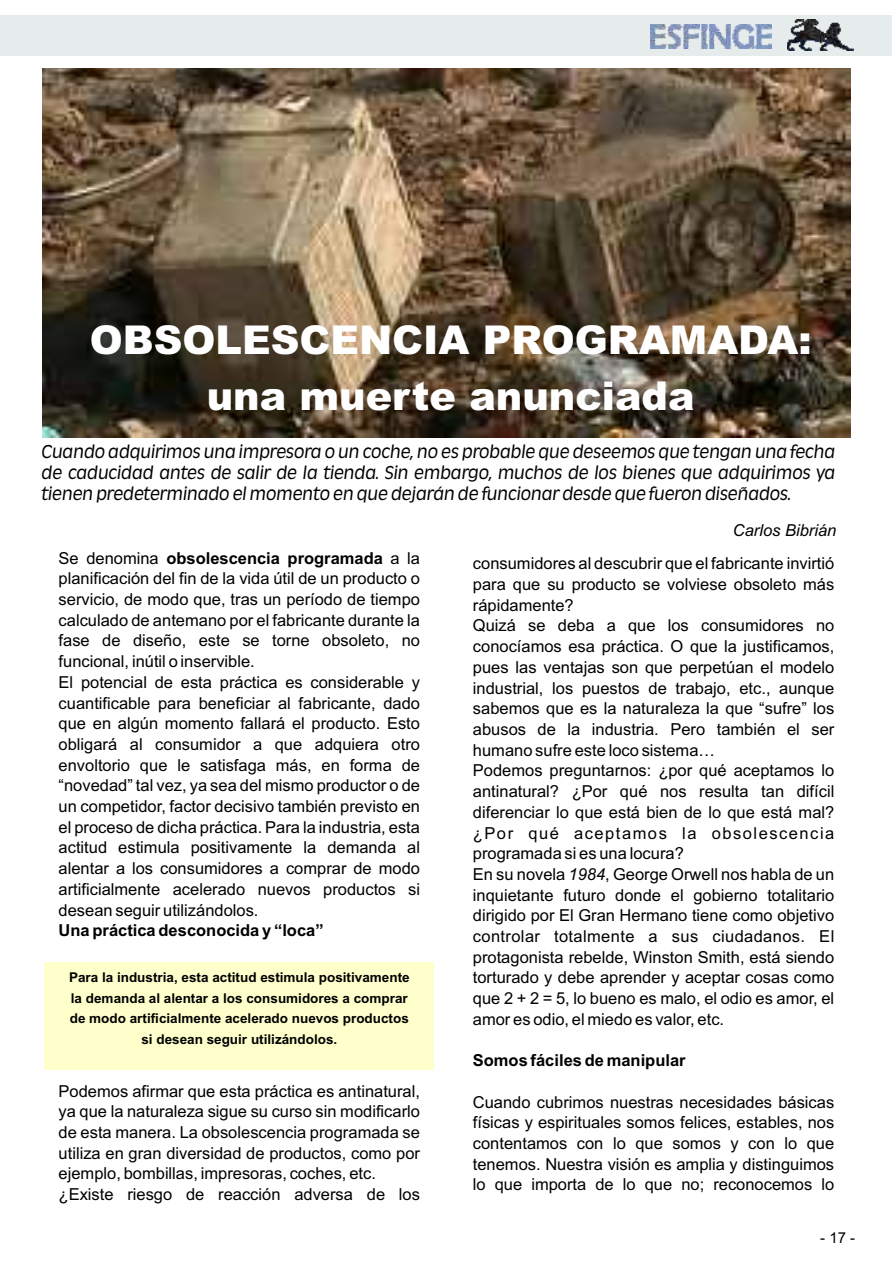
<style>
.page{position:relative;width:893px;height:1263px;background:#fff}
.page>*{position:absolute;margin:0;border:0;box-sizing:border-box;transform-origin:0 0}
.t1{font:italic 900 39.75px/56.1px "Arial";color:#fff;text-align:center}
.t2{font:italic 18px/20.7px "Arthur Becker";color:#000;text-align:justify}
.t3{font:16.5px/20.7px "Arial";color:#000}
.t4{font:700 16.5px "Arial";color:#000}
.t5{font:italic 16.5px "Arial";color:#000}
.t6{font:15px "Arial";color:#000}
.t7{font:700 13.5px/20.7px "Arial";color:#000;text-align:center}
.s1{font-weight:700}
.s2{font-style:italic}
</style>
<div class="page">
<img style="left:43px;top:68px;width:807px;height:369px">
<div style="left:45px;top:962px;width:389px;height:107px;background:#ffc"></div>
<div style="left:0;top:15px;width:892px;height:41px;background:#e6ebeb"></div>
<img style="left:650px;top:24px;width:122px;height:24px">
<img style="left:787px;top:19px;width:66px;height:32px">
<h1 class="t1" style="left:90px;top:316px;width:723px">OBSOLESCENCIA PROGRAMADA: una muerte anunciada</h1>
<p class="t2" style="left:41px;top:442px;width:795px">Cuando adquirimos una impresora o un coche, no es probable que deseemos que tengan una fecha de caducidad antes de salir de la tienda. Sin embargo, muchos de los bienes que adquirimos ya tienen predeterminado el momento en que dejarán de funcionar desde que fueron diseñados.</p>
<p class="t5" style="left:733px;top:524px;width:105px">Carlos Bibrián</p>
<p class="t3" style="left:59px;top:549px;width:363px">Se denomina <span class="s1">obsolescencia programada</span> a la planificación del fin de la vida útil de un producto o servicio, de modo que, tras un período de tiempo calculado de antemano por el fabricante durante la fase de diseño, este se torne obsoleto, no funcional, inútil o inservible.<br>El potencial de esta práctica es considerable y cuantificable para beneficiar al fabricante, dado que en algún momento fallará el producto. Esto obligará al consumidor a que adquiera otro envoltorio que le satisfaga más, en forma de “novedad” tal vez, ya sea del mismo productor o de un competidor, factor decisivo también previsto en el proceso de dicha práctica. Para la industria, esta actitud estimula positivamente la demanda al alentar a los consumidores a comprar de modo artificialmente acelerado nuevos productos si desean seguir utilizándolos.</p>
<p class="t4" style="left:59px;top:924px;width:267px">Una práctica desconocida y “loca”</p>
<p class="t7" style="left:69px;top:968px;width:342px">Para la industria, esta actitud estimula positivamente la demanda al alentar a los consumidores a comprar de modo artificialmente acelerado nuevos productos si desean seguir utilizándolos.</p>
<p class="t3" style="left:59px;top:1082px;width:363px">Podemos afirmar que esta práctica es antinatural, ya que la naturaleza sigue su curso sin modificarlo de esta manera. La obsolescencia programada se utiliza en gran diversidad de productos, como por ejemplo, bombillas, impresoras, coches, etc. ¿Existe riesgo de reacción adversa de los</p>
<p class="t3" style="left:473px;top:555px;width:363px">consumidores al descubrir que el fabricante invirtió para que su producto se volviese obsoleto más rápidamente?<br>Quizá se deba a que los consumidores no conocíamos esa práctica. O que la justificamos, pues las ventajas son que perpetúan el modelo industrial, los puestos de trabajo, etc., aunque sabemos que es la naturaleza la que “sufre” los abusos de la industria. Pero también el ser humano sufre este loco sistema…<br>Podemos preguntarnos: ¿por qué aceptamos lo antinatural? ¿Por qué nos resulta tan difícil diferenciar lo que está bien de lo que está mal? ¿Por qué aceptamos la obsolescencia programada si es una locura?<br>En su novela <span class="s2">1984</span>, George Orwell nos habla de un inquietante futuro donde el gobierno totalitario dirigido por El Gran Hermano tiene como objetivo controlar totalmente a sus ciudadanos. El protagonista rebelde, Winston Smith, está siendo torturado y debe aprender y aceptar cosas como que 2 + 2 = 5, lo bueno es malo, el odio es amor, el amor es odio, el miedo es valor, etc.</p>
<p class="t4" style="left:473px;top:1054px;width:214px">Somos fáciles de manipular</p>
<p class="t3" style="left:473px;top:1093px;width:363px;text-align:justify">Cuando cubrimos nuestras necesidades básicas físicas y espirituales somos felices, estables, nos contentamos con lo que somos y con lo que tenemos. Nuestra visión es amplia y distinguimos lo que importa de lo que no; reconocemos lo</p>
<p class="t6" style="left:820px;top:1232px;width:37px">- 17 -</p>
</div>
